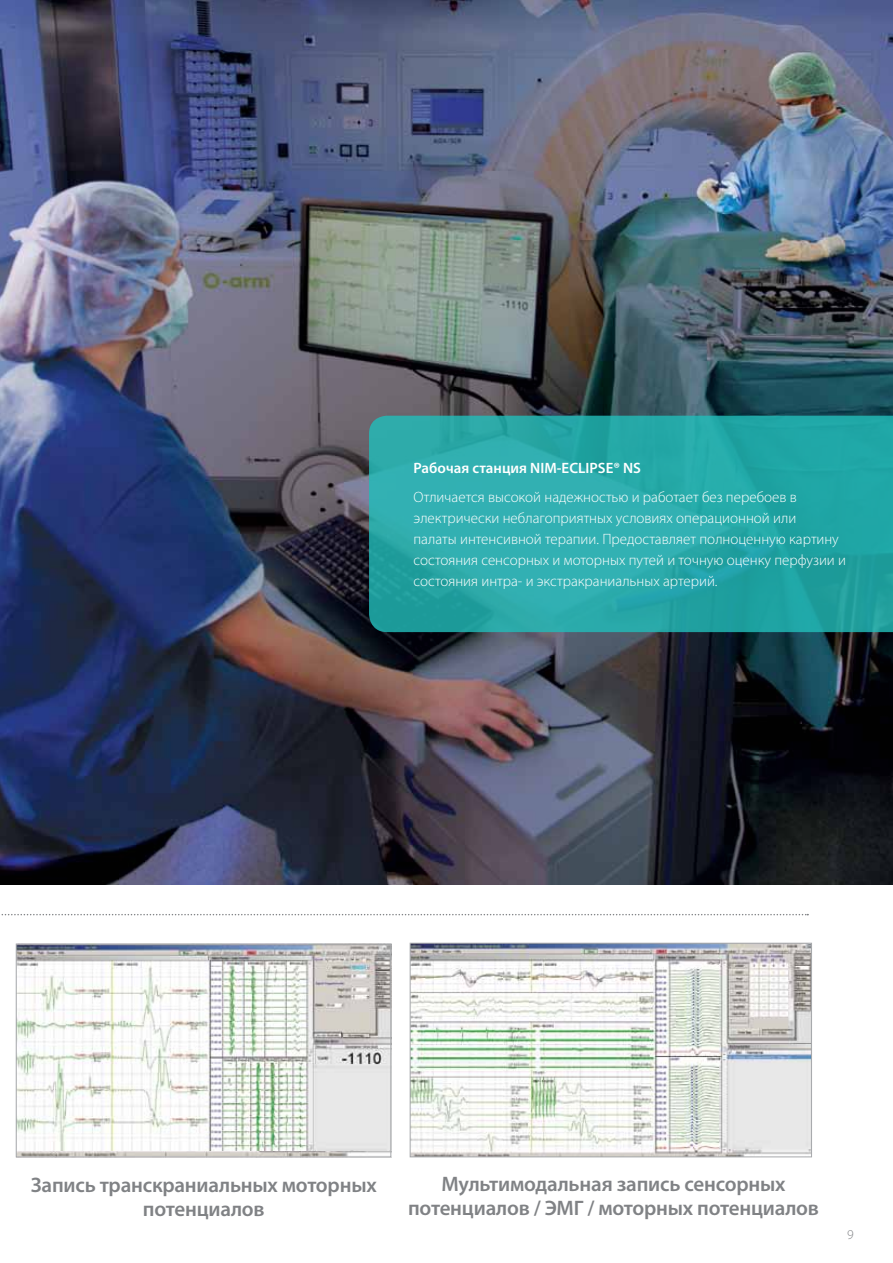
<style>
.page{position:relative;width:893px;height:1263px;background:#fff}
.page>*{position:absolute;margin:0;border:0;box-sizing:border-box;transform-origin:0 0}
.t1{font:600 21px/24px "Myriad Pro";letter-spacing:-.01em;color:#808285;text-align:center}
.t2{font:300 15px/21px "Myriad Pro";color:#fff}
.t3{font:600 15px "Myriad Pro";color:#fff}
.t4{font:300 13.5px "Myriad Pro";color:#808285}
</style>
<div class="page">
<img style="left:0;top:0;width:893px;height:884px">
<svg style="left:369px;top:416px;width:524px;height:216px;background:#27a7a8"></svg>
<svg style="left:1px;top:914px;width:807px;height:1px"></svg>
<img style="left:412px;top:945px;width:398px;height:210px">
<div style="left:410px;top:943px;width:402px;height:214px;border:1px solid #a7a9ac"></div>
<img style="left:18px;top:946px;width:371px;height:206px">
<img style="left:18px;top:1152px;width:371px;height:3px">
<div style="left:16px;top:944px;width:375px;height:213px;border:1px solid #a7a9ac"></div>
<p class="t3" style="left:413px;top:458px;width:229px">Рабочая станция NIM-ECLIPSE® NS</p>
<p class="t2" style="left:413px;top:487px;width:434px">Отличается высокой надежностью и работает без перебоев в электрически неблагоприятных условиях операционной или<br>палаты интенсивной терапии. Предоставляет полноценную картину состояния сенсорных и моторных путей и точную оценку перфузии и состояния интра- и экстракраниальных артерий.</p>
<h1 class="t1" style="left:31px;top:1173px;width:347px">Запись транскраниальных моторных потенциалов</h1>
<h1 class="t1" style="left:408px;top:1172px;width:412px">Мультимодальная запись сенсорных потенциалов / ЭМГ / моторных потенциалов</h1>
<p class="t4" style="left:847px;top:1226px;width:8px">9</p>
</div>
